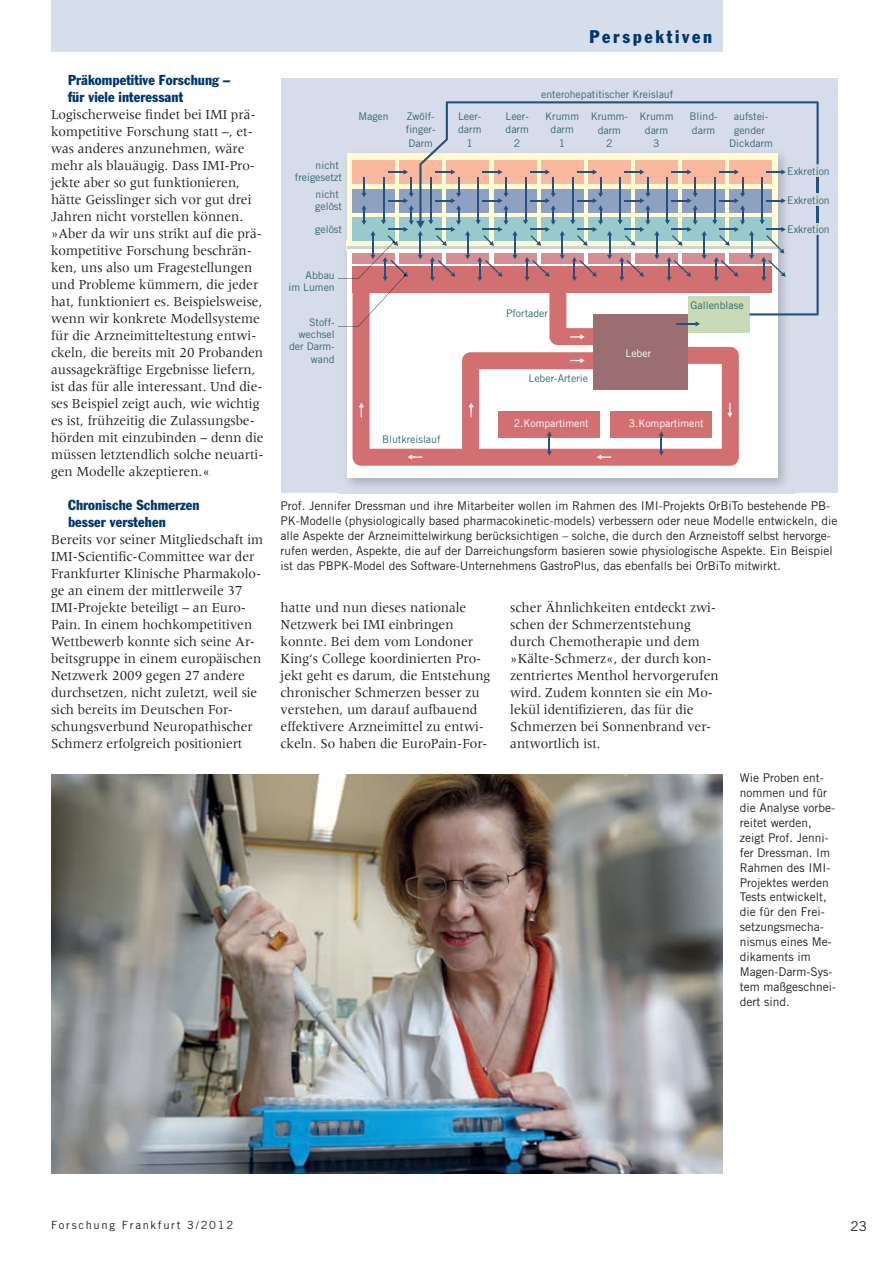
<style>
.page{position:relative;width:893px;height:1263px;background:#fff}
.page>*{position:absolute;margin:0;border:0;box-sizing:border-box;transform-origin:0 0}
.t1{font:condensed 18px "Franklin Gothic";letter-spacing:.15em;color:#00376b}
.t2{font:14.25px/17px "Meridien";color:#231f20;scale:.95 1}
.t3{font:condensed 14.25px/17px "Franklin Gothic";letter-spacing:.005em;color:#00376b}
.t4{font:13.5px "Trade Gothic";color:#231f20}
.t5{font:12px/14.9px "Trade Gothic";color:#231f20}
.t6{font:11.25px "Trade Gothic";letter-spacing:.15em;color:#231f20}
.t7{font:10.5px/13.5px "Trade Gothic";color:#336670;text-align:center}
.t8{font:10.5px "Trade Gothic";color:#fff}
</style>
<div class="page">
<div style="left:51px;top:0;width:672px;height:51px;background:#d7deeb"></div>
<img style="left:51px;top:775px;width:672px;height:399px">
<div style="left:281px;top:79px;width:557px;height:414px;background:#d7dcea"></div>
<img style="left:348px;top:315px;width:446px;height:172px">
<img style="left:470px;top:241px;width:195px;height:6px">
<div style="left:347px;top:249px;width:430px;height:229px;background:#fff"></div>
<div style="left:353px;top:160px;width:42px;height:24px;background:#fab89f"></div>
<div style="left:400px;top:160px;width:42px;height:24px;background:#fab89f"></div>
<div style="left:447px;top:218px;width:42px;height:23px;background:#98c9cc"></div>
<div style="left:494px;top:218px;width:42px;height:23px;background:#98c9cc"></div>
<div style="left:635px;top:218px;width:42px;height:23px;background:#98c9cc"></div>
<div style="left:447px;top:253px;width:42px;height:11px;background:#d48f92"></div>
<div style="left:494px;top:253px;width:42px;height:11px;background:#d48f92"></div>
<div style="left:635px;top:253px;width:42px;height:11px;background:#d48f92"></div>
<svg style="left:353px;top:327px;width:386px;height:139px"></svg>
<div style="left:353px;top:266px;width:419px;height:27px;background:#d27071"></div>
<hr style="left:347px;top:247px;width:430px;height:2px;background:#d1d2d4">
<div style="left:594px;top:314px;width:94px;height:76px;background:#9b6e72"></div>
<div style="left:688px;top:297px;width:61px;height:36px;background:#c9dab7"></div>
<svg style="left:676px;top:321px;width:24px;height:5px"></svg>
<svg style="left:659px;top:431px;width:5px;height:25px"></svg>
<hr style="left:514px;top:235px;width:2px;height:21px;background:#24527e">
<svg style="left:512px;top:255px;width:5px;height:4px"></svg>
<svg style="left:477px;top:257px;width:26px;height:24px"></svg>
<svg style="left:476px;top:222px;width:41px;height:24px"></svg>
<svg style="left:665px;top:222px;width:154px;height:93px"></svg>
<svg style="left:419px;top:101px;width:400px;height:121px"></svg>
<svg style="left:338px;top:169px;width:132px;height:158px"></svg>
<svg style="left:523px;top:169px;width:136px;height:176px"></svg>
<svg style="left:408px;top:455px;width:14px;height:5px"></svg>
<svg style="left:462px;top:352px;width:152px;height:113px"></svg>
<svg style="left:359px;top:403px;width:5px;height:14px"></svg>
<svg style="left:727px;top:403px;width:5px;height:14px"></svg>
<p class="t3" style="left:68px;top:71px;width:164px">Präkompetitive Forschung – für viele interessant</p>
<p class="t2" style="left:51px;top:106px;width:225px">Logischerweise findet bei IMI prä&shy;kompetitive Forschung statt –, et&shy;was anderes anzunehmen, wäre mehr als blauäugig. Dass IMI-Pro&shy;jekte aber so gut funktionieren, hätte Geisslinger sich vor gut drei Jahren nicht vorstellen können. »Aber da wir uns strikt auf die prä&shy;kompetitive Forschung beschrän&shy;ken, uns also um Fragestellungen und Probleme kümmern, die jeder hat, funktioniert es. Beispielsweise, wenn wir konkrete Modellsysteme für die Arzneimitteltestung entwi&shy;ckeln, die bereits mit 20 Probanden aussagekräftige Ergebnisse liefern, ist das für alle interessant. Und die&shy;ses Beispiel zeigt auch, wie wichtig es ist, frühzeitig die Zulassungsbe&shy;hörden mit einzubinden – denn die müssen letztendlich solche neuarti&shy;gen Modelle akzeptieren.«</p>
<p class="t3" style="left:68px;top:496px;width:133px">Chronische Schmerzen besser verstehen</p>
<p class="t2" style="left:51px;top:531px;width:225px">Bereits vor seiner Mitgliedschaft im IMI-Scientific-Committee war der Frankfurter Klinische Pharmakolo&shy;ge an einem der mittlerweile 37<br>IMI-Projekte beteiligt – an Euro-Pain. In einem hochkompetitiven Wettbewerb konnte sich seine Ar&shy;beitsgruppe in einem europäischen Netzwerk 2009 gegen 27 andere durchsetzen, nicht zuletzt, weil sie sich bereits im Deutschen For&shy;schungsverbund Neuropathischer Schmerz erfolgreich positioniert</p>
<p class="t1" style="left:590px;top:26px;width:124px">Perspektiven</p>
<p class="t7" style="left:541px;top:87px;width:134px">enterohepatitischer Kreislauf</p>
<p class="t7" style="left:295px;top:159px;width:49px;line-height:12px;text-align:left;text-indent:21px">nicht freigesetzt</p>
<p class="t7" style="left:315px;top:188px;width:28px;line-height:12px;text-align:left">nicht gelöst</p>
<p class="t7" style="left:315px;top:222px;width:28px">gelöst</p>
<p class="t7" style="left:288px;top:269px;width:48px;line-height:12px;text-align:right">Abbau<br>im Lumen</p>
<p class="t7" style="left:289px;top:317px;width:47px;line-height:12px;text-align:right">Stoff&shy;wechsel der Darm&shy;wand</p>
<p class="t7" style="left:358px;top:109px;width:32px">Magen</p>
<p class="t7" style="left:406px;top:109px;width:31px;text-align:justify">Zwölf&shy;finger-Darm</p>
<p class="t7" style="left:458px;top:109px;width:25px">Leer&shy;darm<br>1</p>
<p class="t7" style="left:505px;top:109px;width:25px">Leer&shy;darm<br>2</p>
<p class="t7" style="left:545px;top:109px;width:35px">Krumm darm<br>1</p>
<p class="t7" style="left:640px;top:109px;width:35px">Krumm darm<br>3</p>
<p class="t7" style="left:729px;top:109px;width:45px">aufstei&shy;gender<br>Dickdarm</p>
<p class="t7" style="left:591px;top:109px;width:39px">Krumm&shy;darm<br>2</p>
<p class="t7" style="left:690px;top:109px;width:30px;text-align:left">Blind&shy;darm</p>
<p class="t7" style="left:787px;top:164px;width:44px">Exkretion</p>
<p class="t7" style="left:787px;top:193px;width:44px">Exkretion</p>
<p class="t7" style="left:787px;top:222px;width:44px">Exkretion</p>
<p class="t7" style="left:382px;top:432px;width:60px">Blutkreislauf</p>
<p class="t7" style="left:506px;top:306px;width:43px">Pfortader</p>
<p class="t7" style="left:528px;top:372px;width:61px">Leber-Arterie</p>
<p class="t8" style="left:625px;top:347px;width:27px">Leber</p>
<p class="t7" style="left:691px;top:299px;width:55px">Gallenblase</p>
<p class="t8" style="left:514px;top:417px;width:76px">2.Kompartiment</p>
<p class="t8" style="left:629px;top:417px;width:76px">3.Kompartiment</p>
<p class="t5" style="left:281px;top:498px;width:558px">Prof. Jennifer Dressman und ihre Mitarbeiter wollen im Rahmen des IMI-Projekts OrBiTo bestehende PB-PK-Modelle (physiologically based pharmacokinetic-models) verbessern oder neue Modelle entwickeln, die alle Aspekte der Arzneimittelwirkung berücksichtigen – solche, die durch den Arzneistoff selbst hervorge&shy;rufen werden, Aspekte, die auf der Darreichungsform basieren sowie physiologische Aspekte. Ein Beispiel ist das PBPK-Model des Software-Unternehmens GastroPlus, das ebenfalls bei OrBiTo mitwirkt.</p>
<p class="t2" style="left:281px;top:599px;width:222px">hatte und nun dieses nationale<br>Netzwerk bei IMI einbringen konnte. Bei dem vom Londoner<br>King‘s College koordinierten Pro&shy;jekt geht es darum, die Entstehung chronischer Schmerzen besser zu verstehen, um darauf aufbauend effektivere Arzneimittel zu entwi&shy;ckeln. So haben die EuroPain-For-</p>
<p class="t2" style="left:510px;top:599px;width:221px">scher Ähnlichkeiten entdeckt zwi&shy;schen der Schmerzentstehung durch Chemotherapie und dem »Kälte-Schmerz«, der durch kon&shy;zentriertes Menthol hervorgerufen wird. Zudem konnten sie ein Mo&shy;lekül identifizieren, das für die<br>Schmerzen bei Sonnenbrand ver&shy;antwortlich ist.</p>
<p class="t5" style="left:740px;top:770px;width:98px">Wie Proben ent&shy;nommen und für die Analyse vorbe&shy;reitet werden, zeigt Prof. Jenni&shy;fer Dressman. Im<br>Rahmen des IMI-<br>Projektes werden<br>Tests entwickelt, die für den Frei&shy;setzungsmecha&shy;nismus eines Me&shy;dikaments im<br>Magen-Darm-Sys&shy;tem maßgeschnei&shy;dert sind.</p>
<p class="t6" style="left:51px;top:1218px;width:184px">Forschung Frankfurt 3/2012</p>
<p class="t4" style="left:850px;top:1217px;width:18px">23</p>
</div>
